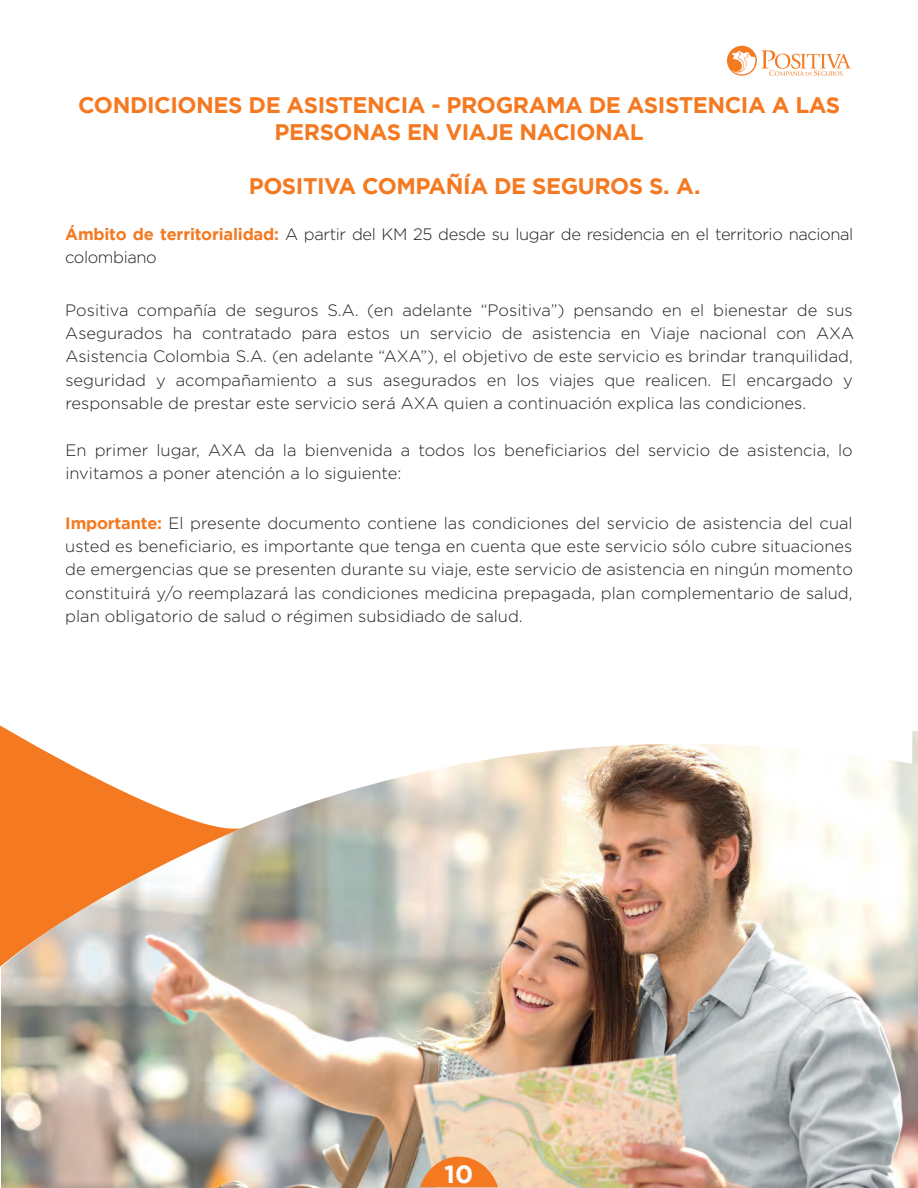
<style>
.page{position:relative;width:918px;height:1188px;background:#fff}
.page>*{position:absolute;margin:0;border:0;box-sizing:border-box;transform-origin:0 0}
.t1{font:700 24.9px "Gotham";color:#fff}
.t2{font:700 22.5px/27px "Gotham";letter-spacing:-.02em;color:#f47921;text-align:center}
.t3{font:300 16.5px/23.4px "Gotham";color:#231f20;text-align:justify}
.t4{font:300 16.5px/23.4px "Gotham";letter-spacing:-.025em;color:#231f20}
.s1{font-weight:700;color:#f47921}
</style>
<div class="page">
<img style="left:2px;top:731px;width:916px;height:457px">
<svg style="left:420px;top:1157px;width:78px;height:30px;background:#ed8f49"></svg>
<svg style="left:727px;top:46px;width:124px;height:30px"></svg>
<img style="left:241px;top:731px;width:673px;height:239px">
<svg style="left:0;top:725px;width:241px;height:247px"></svg>
<h2 class="t2" style="left:78px;top:91px;width:764px">CONDICIONES DE ASISTENCIA - PROGRAMA DE ASISTENCIA A LAS<br>PERSONAS EN VIAJE NACIONAL</h2>
<h2 class="t2" style="left:249px;top:172px;width:453px">POSITIVA COMPAÑÍA DE SEGUROS S. A.</h2>
<p class="t4" style="left:65px;top:222px;width:790px"><span class="s1">Ámbito de territorialidad:</span> A partir del KM 25 desde su lugar de residencia en el territorio nacional colombiano</p>
<p class="t3" style="left:65px;top:298px;width:790px">Positiva compañía de seguros S.A. (en adelante “Positiva”) pensando en el bienestar de sus Asegurados ha contratado para estos un servicio de asistencia en Viaje nacional con AXA Asistencia Colombia S.A. (en adelante “AXA”), el objetivo de este servicio es brindar tranquilidad, seguridad y acompañamiento a sus asegurados en los viajes que realicen. El encargado y responsable de prestar este servicio será AXA quien a continuación explica las condiciones.</p>
<p class="t3" style="left:65px;top:438px;width:789px">En primer lugar, AXA da la bienvenida a todos los beneficiarios del servicio de asistencia, lo invitamos a poner atención a lo siguiente:</p>
<p class="t3" style="left:65px;top:511px;width:789px"><span class="s1">Importante:</span> El presente documento contiene las condiciones del servicio de asistencia del cual usted es beneficiario, es importante que tenga en cuenta que este servicio sólo cubre situaciones de emergencias que se presenten durante su viaje, este servicio de asistencia en ningún momento constituirá y/o reemplazará las condiciones medicina prepagada, plan complementario de salud, plan obligatorio de salud o régimen subsidiado de salud.</p>
<h1 class="t1" style="left:445px;top:1160px;width:30px">10</h1>
</div>
